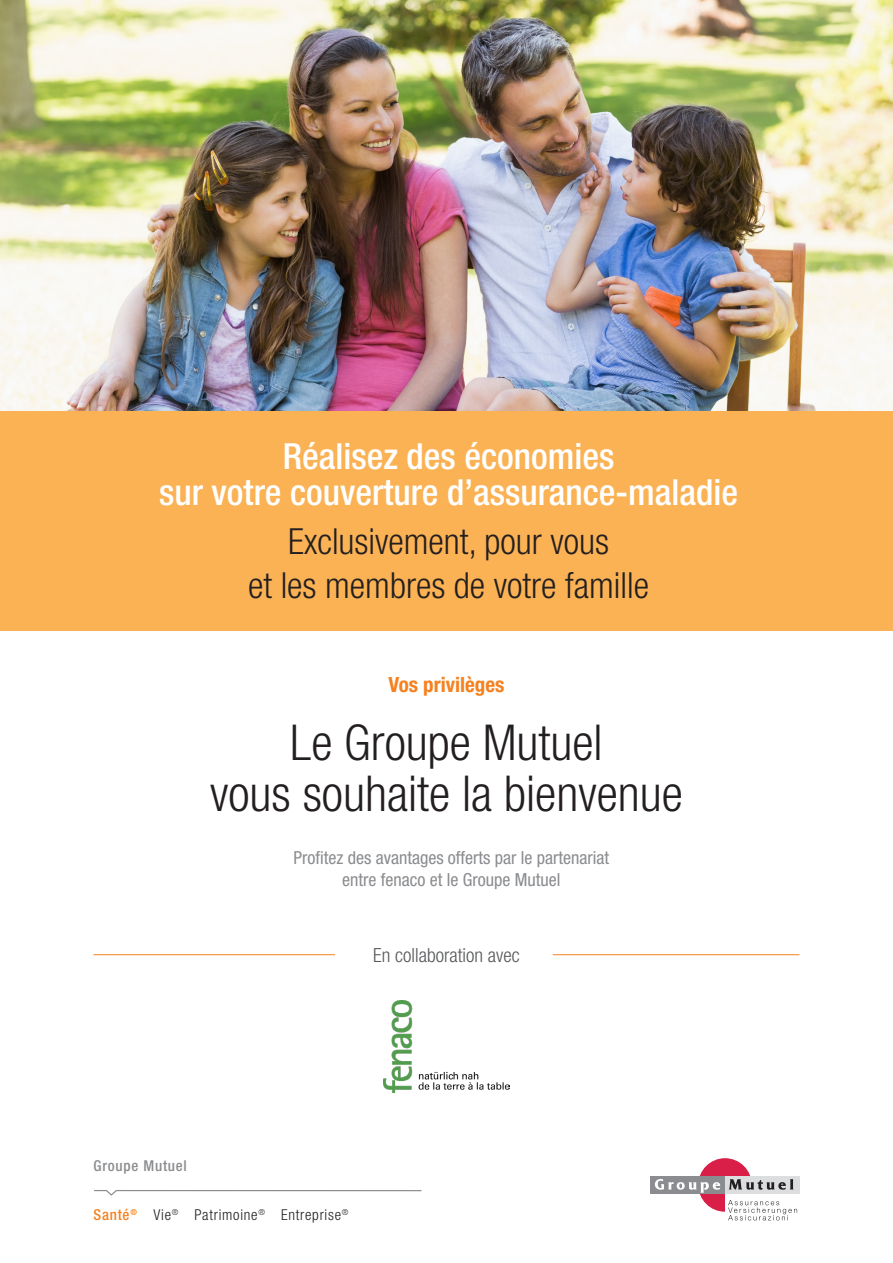
<style>
.page{position:relative;width:893px;height:1263px;background:#fff}
.page>*{position:absolute;margin:0;border:0;box-sizing:border-box;transform-origin:0 0}
.t1{font:300 condensed 49.5px/51px "Helvetica Neue LT";color:#231f20;text-align:center}
.t2{font:500 condensed 36px/36px "Helvetica Neue LT";color:#fff;text-align:center}
.t3{font:300 condensed 36px/43.2px "Helvetica Neue LT";color:#231f20;text-align:center}
.t4{font:700 condensed 21px "Helvetica Neue LT";color:#f58220}
.t5{font:300 condensed 19.5px "Helvetica Neue LT";color:#57585a}
.t6{font:condensed 18px/21.6px "Helvetica Neue LT";color:#8a8c8f;text-align:center}
.t7{font:300 condensed 15px "Helvetica Neue LT";letter-spacing:.05em;color:#231f20}
.t8{font:500 condensed 15px "Helvetica Neue LT";letter-spacing:.05em;color:#8a8c8f}
.t9{font:500 condensed 15px "Helvetica Neue LT";letter-spacing:.05em;color:#f58220}
</style>
<div class="page">
<hr style="left:94px;top:954px;width:241px;height:1px;background:#f58220">
<hr style="left:553px;top:954px;width:246px;height:1px;background:#f58220">
<div style="left:0;top:411px;width:893px;height:219px;background:#fbb254"></div>
<img style="left:0;top:0;width:893px;height:411px">
<svg style="left:94px;top:1190px;width:327px;height:6px"></svg>
<div style="left:651px;top:1176px;width:74px;height:18px;background:#8a8c8f"></div>
<div style="left:725px;top:1176px;width:74px;height:18px;background:#dcdddf"></div>
<svg style="left:655px;top:1158px;width:142px;height:62px"></svg>
<img style="left:384px;top:1001px;width:125px;height:92px">
<h2 class="t2" style="left:159px;top:438px;width:581px">Réalisez des économies<br>sur votre couverture d’assurance-maladie</h2>
<h2 class="t3" style="left:248px;top:520px;width:403px">Exclusivement, pour vous<br>et les membres de votre famille</h2>
<p class="t4" style="left:388px;top:672px;width:118px">Vos privilèges</p>
<h1 class="t1" style="left:210px;top:717px;width:474px">Le Groupe Mutuel<br>vous souhaite la bienvenue</h1>
<p class="t6" style="left:293px;top:847px;width:317px">Profitez des avantages offerts par le partenariat entre fenaco et le Groupe Mutuel</p>
<p class="t5" style="left:373px;top:944px;width:148px">En collaboration avec</p>
<p class="t8" style="left:94px;top:1156px;width:95px">Groupe Mutuel</p>
<p class="t9" style="left:94px;top:1205px;width:45px">Santé<sup>®</sup></p>
<p class="t7" style="left:154px;top:1206px;width:26px">Vie<sup>®</sup></p>
<p class="t7" style="left:194px;top:1206px;width:72px">Patrimoine<sup>®</sup></p>
<p class="t7" style="left:281px;top:1206px;width:69px">Entreprise<sup>®</sup></p>
</div>
